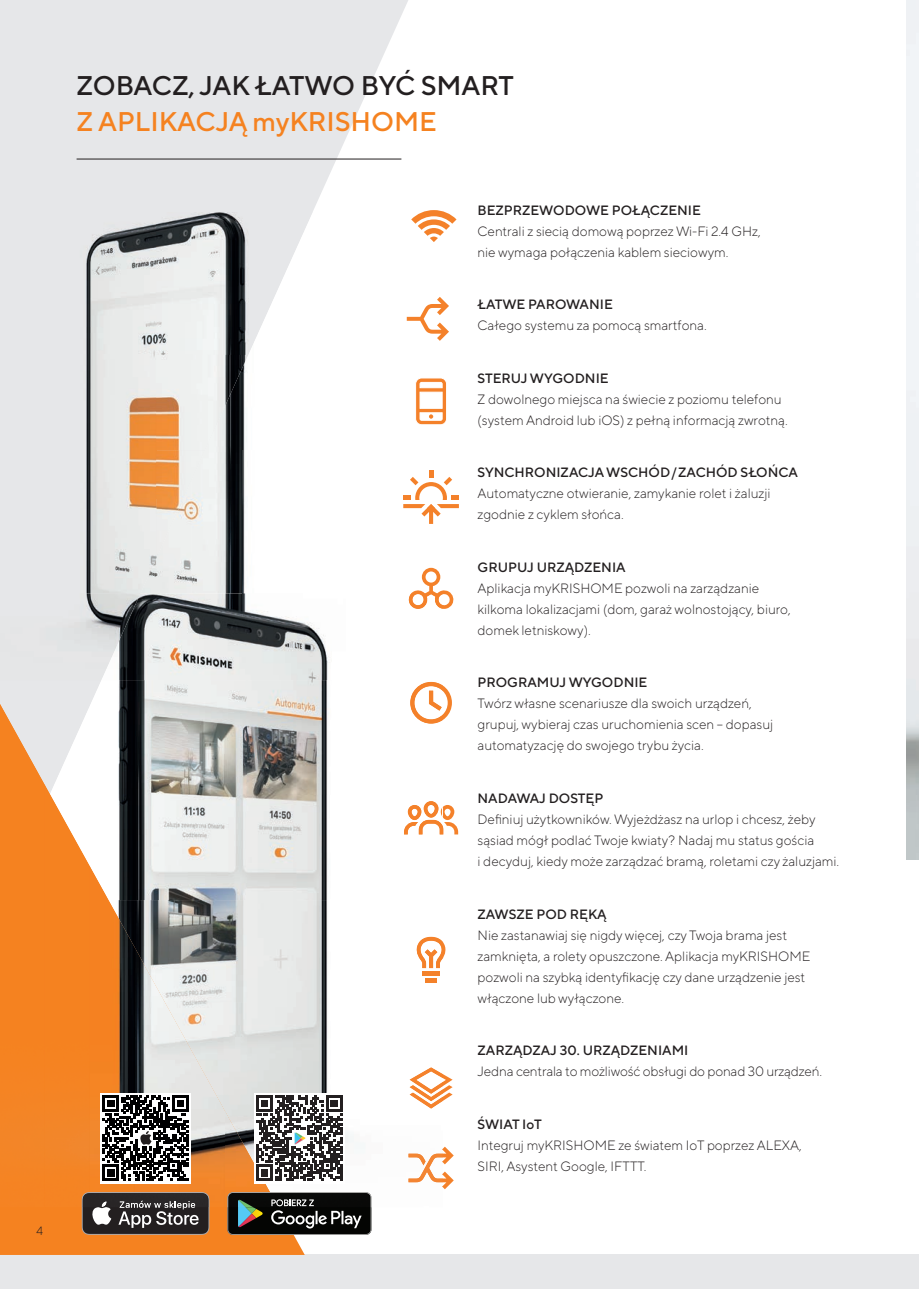
<style>
.page{position:relative;width:919px;height:1289px;background:#fff}
.page>*{position:absolute;margin:0;border:0;box-sizing:border-box;transform-origin:0 0}
.t1{font:500 27px "TT Norms Pro";letter-spacing:-.02em;color:#231f20}
.t2{font:500 27px "TT Norms Pro";color:#f58220}
.t3{font:300 13.5px/21px "TT Norms Pro";color:#231f20}
.t4{font:500 13.5px "TT Norms Pro";color:#231f20}
.t5{font:300 12px "TT Norms Pro";color:#231f20}
</style>
<div class="page">
<div style="left:0;top:1254px;width:918px;height:34px;background:#e6e7e9"></div>
<svg style="left:0;top:0;width:408px;height:321px;fill:#e6e7e9"></svg>
<div style="left:0;top:1207px;width:305px;height:47px;background:#f58220"></div>
<hr style="left:77px;top:159px;width:324px;height:1px;background:#231f20">
<svg style="left:411px;top:210px;width:45px;height:32px"></svg>
<svg style="left:411px;top:568px;width:43px;height:41px"></svg>
<svg style="left:444px;top:944px;width:2px;height:12px"></svg>
<svg style="left:444px;top:1075px;width:8px;height:25px"></svg>
<svg style="left:407px;top:297px;width:42px;height:44px"></svg>
<svg style="left:444px;top:1146px;width:9px;height:43px"></svg>
<svg style="left:444px;top:686px;width:8px;height:33px"></svg>
<svg style="left:415px;top:378px;width:32px;height:47px"></svg>
<img style="left:243px;top:212px;width:102px;height:381px">
<img style="left:192px;top:450px;width:51px;height:143px">
<img style="left:156px;top:558px;width:36px;height:35px">
<img style="left:0;top:212px;width:312px;height:143px">
<img style="left:0;top:355px;width:156px;height:238px">
<img style="left:156px;top:355px;width:92px;height:95px">
<img style="left:156px;top:450px;width:49px;height:108px">
<img style="left:296px;top:593px;width:148px;height:614px">
<img style="left:118px;top:680px;width:129px;height:169px">
<img style="left:247px;top:680px;width:49px;height:430px">
<img style="left:119px;top:849px;width:128px;height:51px">
<img style="left:135px;top:900px;width:112px;height:102px">
<img style="left:180px;top:1002px;width:67px;height:102px">
<img style="left:0;top:703px;width:45px;height:504px">
<img style="left:45px;top:784px;width:45px;height:423px">
<img style="left:90px;top:866px;width:45px;height:326px">
<img style="left:135px;top:947px;width:45px;height:245px">
<img style="left:180px;top:1029px;width:45px;height:178px">
<img style="left:225px;top:1110px;width:45px;height:97px">
<img style="left:408px;top:593px;width:35px;height:16px">
<img style="left:422px;top:971px;width:18px;height:4px">
<svg style="left:426px;top:978px;width:10px;height:4px"></svg>
<img style="left:414px;top:936px;width:30px;height:32px">
<img style="left:409px;top:1067px;width:34px;height:41px">
<img style="left:409px;top:1085px;width:34px;height:16px">
<img style="left:408px;top:1148px;width:35px;height:39px">
<img style="left:408px;top:1153px;width:17px;height:12px">
<img style="left:410px;top:682px;width:33px;height:41px">
<img style="left:429px;top:690px;width:13px;height:20px">
<svg style="left:404px;top:801px;width:54px;height:33px"></svg>
<img style="left:419px;top:819px;width:24px;height:15px">
<img style="left:404px;top:822px;width:14px;height:12px">
<svg style="left:227px;top:1192px;width:144px;height:42px;background:#2d2f2c"></svg>
<svg style="left:82px;top:1192px;width:127px;height:42px;background:#4d4a4a"></svg>
<img style="left:140px;top:593px;width:205px;height:87px">
<img style="left:0;top:593px;width:140px;height:87px">
<svg style="left:403px;top:470px;width:56px;height:54px"></svg>
<svg style="left:254px;top:1092px;width:90px;height:91px"></svg>
<svg style="left:256px;top:1095px;width:86px;height:85px"></svg>
<svg style="left:100px;top:1092px;width:91px;height:91px"></svg>
<svg style="left:103px;top:1095px;width:85px;height:85px"></svg>
<p class="t5" style="left:36px;top:1222px;width:8px">4</p>
<h1 class="t1" style="left:77px;top:68px;width:439px">ZOBACZ, JAK ŁATWO BYĆ SMART</h1>
<h1 class="t2" style="left:77px;top:104px;width:361px">Z APLIKACJĄ myKRISHOME</h1>
<p class="t4" style="left:477px;top:201px;width:225px">BEZPRZEWODOWE POŁĄCZENIE</p>
<p class="t3" style="left:477px;top:220px;width:285px">Centrali z siecią domową poprzez Wi-Fi 2.4 GHz, nie wymaga połączenia kablem sieciowym.</p>
<p class="t4" style="left:477px;top:296px;width:137px">ŁATWE PAROWANIE</p>
<p class="t3" style="left:477px;top:314px;width:231px">Całego systemu za pomocą smartfona.</p>
<p class="t4" style="left:477px;top:369px;width:133px">STERUJ WYGODNIE</p>
<p class="t3" style="left:477px;top:388px;width:312px">Z dowolnego miejsca na świecie z poziomu telefonu (system Android lub iOS) z pełną informacją zwrotną.</p>
<p class="t4" style="left:477px;top:464px;width:322px">SYNCHRONIZACJA WSCHÓD/ZACHÓD SŁOŃCA</p>
<p class="t3" style="left:477px;top:482px;width:294px">Automatyczne otwieranie, zamykanie rolet i żaluzji zgodnie z cyklem słońca.</p>
<p class="t4" style="left:477px;top:558px;width:150px">GRUPUJ URZĄDZENIA</p>
<p class="t3" style="left:477px;top:577px;width:314px">Aplikacja myKRISHOME pozwoli na zarządzanie kilkoma lokalizacjami (dom, garaż wolnostojący, biuro, domek letniskowy).</p>
<p class="t4" style="left:477px;top:674px;width:171px">PROGRAMUJ WYGODNIE</p>
<p class="t3" style="left:477px;top:692px;width:297px">Twórz własne scenariusze dla swoich urządzeń, grupuj, wybieraj czas uruchomienia scen – dopasuj automatyzację do swojego trybu życia.</p>
<p class="t4" style="left:477px;top:789px;width:127px">NADAWAJ DOSTĘP</p>
<p class="t3" style="left:477px;top:808px;width:363px">Definiuj użytkowników. Wyjeżdżasz na urlop i chcesz, żeby sąsiad mógł podlać Twoje kwiaty? Nadaj mu status gościa<br>i decyduj, kiedy może zarządzać bramą, roletami czy żaluzjami.</p>
<p class="t4" style="left:477px;top:905px;width:131px">ZAWSZE POD RĘKĄ</p>
<p class="t3" style="left:477px;top:923px;width:334px">Nie zastanawiaj się nigdy więcej, czy Twoja brama jest zamknięta, a rolety opuszczone. Aplikacja myKRISHOME pozwoli na szybką identyfikację czy dane urządzenie jest włączone lub wyłączone.</p>
<p class="t4" style="left:477px;top:1041px;width:212px">ZARZĄDZAJ 30. URZĄDZENIAMI</p>
<p class="t3" style="left:477px;top:1060px;width:346px">Jedna centrala to możliwość obsługi do ponad 30 urządzeń.</p>
<p class="t4" style="left:477px;top:1115px;width:66px">ŚWIAT IoT</p>
<p class="t3" style="left:477px;top:1133px;width:326px">Integruj myKRISHOME ze światem IoT poprzez ALEXA,<br>SIRI, Asystent Google, IFTTT.</p>
</div>
